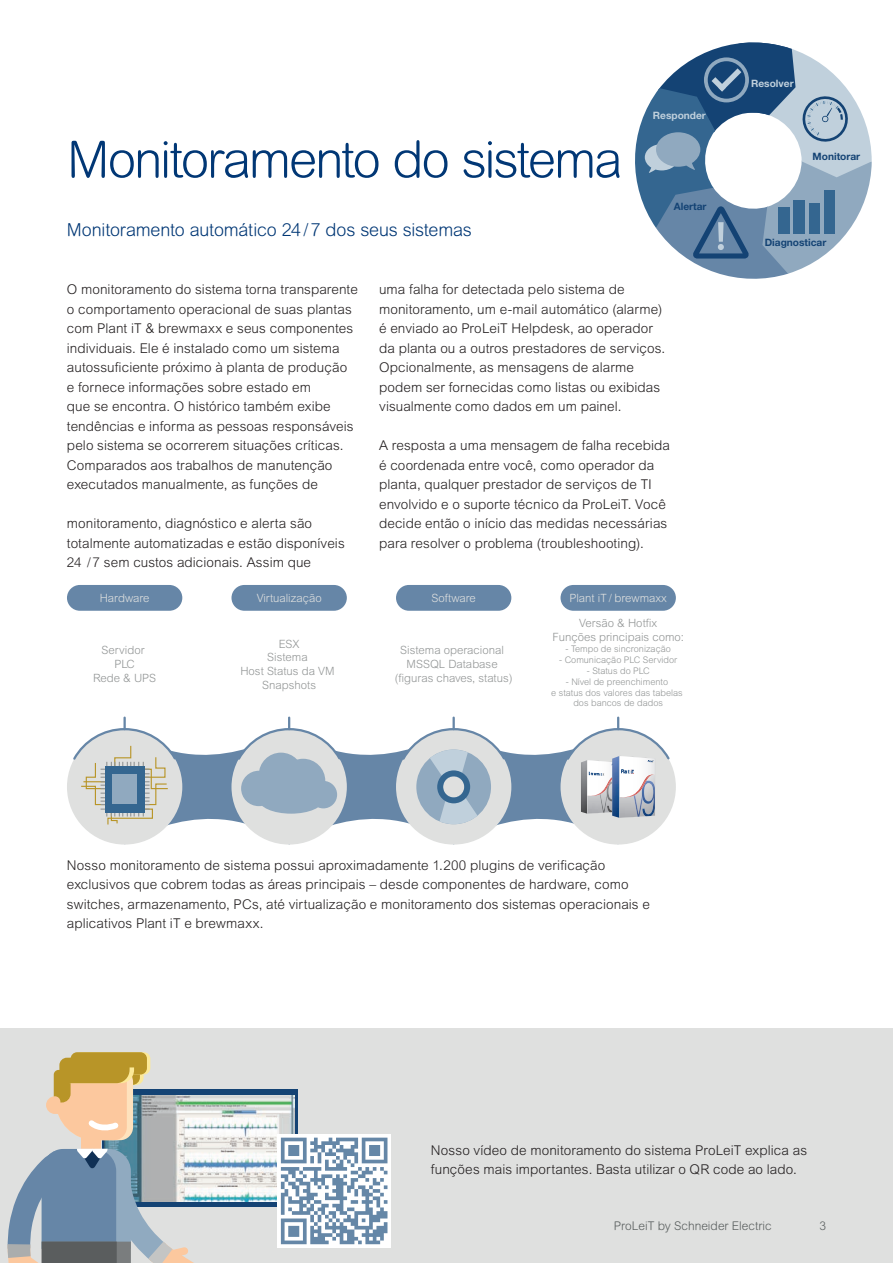
<style>
.page{position:relative;width:893px;height:1263px;background:#fff}
.page>*{position:absolute;margin:0;border:0;box-sizing:border-box;transform-origin:0 0}
.t1{font:300 51px "Arial Rounded MT Pro";letter-spacing:-.045em;color:#013775}
.t2{font:300 18px "Arial Rounded MT Pro";letter-spacing:-.01em;color:#013775}
.t3{font:300 13.5px/19.5px "Arial MT Pro";letter-spacing:.005em;color:#231f20}
.t4{font:300 12px "Arial Rounded MT Pro";color:#595e5e}
.t5{font:300 11.4px/13.6px "Arial MT Pro";color:#939696;text-align:center}
.t6{font:300 11.4px "Arial Rounded MT Pro";color:#dfe0df}
.t7{font:700 10.2px "Helvetica Neue LT Pro";color:#144374}
.t8{font:700 10.2px "Helvetica Neue LT Pro";color:#c0d0dc}
.t9{font:300 9.15px/10.9px "Arial MT Pro";color:#939696;text-align:center}
</style>
<div class="page">
<div style="left:0;top:1028px;width:893px;height:235px;background:#dfe0df"></div>
<div style="left:102px;top:1090px;width:196px;height:117px;background:#144374"></div>
<img style="left:105px;top:1095px;width:189px;height:106px">
<svg style="left:63px;top:1058px;width:81px;height:27px"></svg>
<div style="left:59px;top:1058px;width:81px;height:27px;background:#b89528;border-radius:7px"></div>
<div style="left:75px;top:1052px;width:75px;height:22px;background:#fce998;border-radius:7px"></div>
<div style="left:71px;top:1052px;width:76px;height:22px;background:#b89528;border-radius:7px"></div>
<div style="left:81px;top:1129px;width:20px;height:26px;background:#fcc89e"></div>
<svg style="left:8px;top:1149px;width:190px;height:114px"></svg>
<svg style="left:46px;top:1062px;width:88px;height:78px"></svg>
<svg style="left:277px;top:1134px;width:114px;height:114px;background:#f9fafc"></svg>
<svg style="left:281px;top:1137px;width:106px;height:107px;background:#adbfd0"></svg>
<div style="left:67px;top:585px;width:115px;height:26px;background:#6686a7;border-radius:13px"></div>
<div style="left:231px;top:585px;width:116px;height:26px;background:#6686a7;border-radius:13px"></div>
<div style="left:396px;top:585px;width:115px;height:26px;background:#6686a7;border-radius:13px"></div>
<div style="left:560px;top:585px;width:116px;height:26px;background:#6686a7;border-radius:13px"></div>
<svg style="left:71px;top:718px;width:601px;height:126px"></svg>
<div style="left:105px;top:766px;width:40px;height:46px;background:#346690"></div>
<div style="left:112px;top:774px;width:25px;height:30px;background:#90a9bf"></div>
<svg style="left:635px;top:43px;width:237px;height:236px"></svg>
<h1 class="t1" style="left:67px;top:130px;width:557px">Monitoramento do sistema</h1>
<h2 class="t2" style="left:67px;top:219px;width:406px">Monitoramento automático 24 / 7 dos seus sistemas</h2>
<p class="t8" style="left:653px;top:109px;width:54px">Responder</p>
<p class="t7" style="left:674px;top:200px;width:34px">Alertar</p>
<p class="t3" style="left:67px;top:280px;width:292px">O monitoramento do sistema torna transparente o comportamento operacional de suas plantas com Plant iT &amp; brewmaxx e seus componentes individuais. Ele é instalado como um sistema autossuficiente próximo à planta de produção e fornece informações sobre estado em<br>que se encontra. O histórico também exibe tendências e informa as pessoas responsáveis pelo sistema se ocorrerem situações críticas.<br>Comparados aos trabalhos de manutenção executados manualmente, as funções de</p>
<p class="t3" style="left:67px;top:514px;width:279px">monitoramento, diagnóstico e alerta são totalmente automatizadas e estão disponíveis<br>24 / 7 sem custos adicionais. Assim que</p>
<p class="t3" style="left:379px;top:280px;width:288px">uma falha for detectada pelo sistema de monitoramento, um e-mail automático (alarme) é enviado ao ProLeiT Helpdesk, ao operador da planta ou a outros prestadores de serviços.<br>Opcionalmente, as mensagens de alarme podem ser fornecidas como listas ou exibidas visualmente como dados em um painel.</p>
<p class="t3" style="left:379px;top:436px;width:292px">A resposta a uma mensagem de falha recebida é coordenada entre você, como operador da planta, qualquer prestador de serviços de TI envolvido e o suporte técnico da ProLeiT. Você decide então o início das medidas necessárias para resolver o problema (troubleshooting).</p>
<p class="t6" style="left:100px;top:591px;width:51px">Hardware</p>
<p class="t6" style="left:257px;top:591px;width:67px">Virtualização</p>
<p class="t6" style="left:432px;top:591px;width:46px">Software</p>
<p class="t6" style="left:569px;top:591px;width:99px">Plant iT / brewmaxx</p>
<p class="t5" style="left:93px;top:644px;width:65px">Servidor<br>PLC<br>Rede &amp; UPS</p>
<p class="t5" style="left:240px;top:637px;width:96px">ESX<br>Sistema<br>Host Status da VM<br>Snapshots</p>
<p class="t5" style="left:395px;top:644px;width:119px">Sistema operacional<br>MSSQL Database (figuras chaves, status)</p>
<p class="t5" style="left:552px;top:616px;width:133px">Versão &amp; Hotfix<br>Funções principais como:</p>
<p class="t9" style="left:565px;top:643px;width:107px">- Tempo de sincronização</p>
<p class="t9" style="left:559px;top:654px;width:120px">- Comunicação PLC Servidor</p>
<p class="t9" style="left:587px;top:665px;width:64px">- Status do PLC</p>
<p class="t9" style="left:551px;top:676px;width:133px">- Nível de preenchimento<br>e status dos valores das tabelas dos bancos de dados</p>
<p class="t8" style="left:751px;top:77px;width:44px">Resolver</p>
<p class="t7" style="left:813px;top:150px;width:49px">Monitorar</p>
<p class="t7" style="left:765px;top:236px;width:63px">Diagnosticar</p>
<p class="t3" style="left:67px;top:855px;width:584px">Nosso monitoramento de sistema possui aproximadamente 1.200 plugins de verificação exclusivos que cobrem todas as áreas principais – desde componentes de hardware, como switches, armazenamento, PCs, até virtualização e monitoramento dos sistemas operacionais e aplicativos Plant iT e brewmaxx.</p>
<p class="t3" style="left:431px;top:1140px;width:378px">Nosso vídeo de monitoramento do sistema ProLeiT explica as funções mais importantes. Basta utilizar o QR code ao lado.</p>
<p class="t4" style="left:614px;top:1219px;width:159px">ProLeiT by Schneider Electric</p>
<p class="t4" style="left:819px;top:1219px;width:8px">3</p>
</div>
